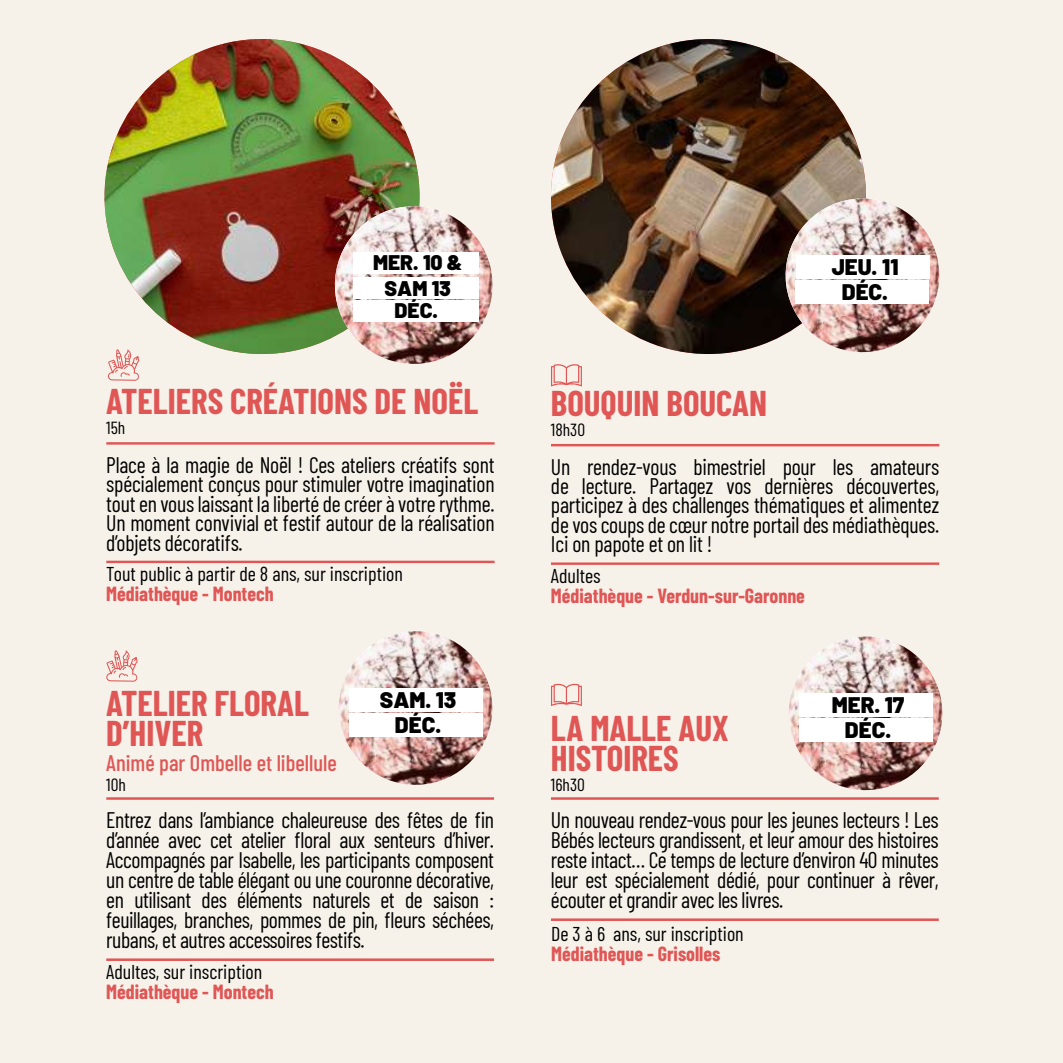
<style>
.page{position:relative;width:1063px;height:1063px;background:#f6f1e9}
.page>*{position:absolute;margin:0;border:0;box-sizing:border-box;transform-origin:0 0}
.t1{font:700 35px/30px "Barlow Condensed";color:#df5655}
.t2{font:22.5px/20px "Barlow Condensed";letter-spacing:-.015em;color:#000;text-align:justify}
.t3{font:900 22.5px "Barlow";color:#000}
.t4{font:500 22.5px "Barlow Condensed";color:#df5655}
.t5{font:900 21.25px/25.5px "Barlow";color:#000;text-align:center}
.t6{font:20px "Barlow Condensed";color:#000}
.t7{font:700 20px "Barlow Condensed";color:#df5655}
.t8{font:17.5px "Barlow Condensed";color:#000}
</style>
<div class="page">
<img style="left:105px;top:39px;width:315px;height:315px;border-radius:158px">
<img style="left:551px;top:39px;width:315px;height:315px;border-radius:158px">
<hr style="left:106px;top:561px;width:389px;height:2px;background:#df5655">
<hr style="left:106px;top:442px;width:389px;height:3px;background:#df5655">
<hr style="left:551px;top:562px;width:388px;height:3px;background:#df5655">
<hr style="left:551px;top:444px;width:388px;height:2px;background:#df5655">
<svg style="left:329px;top:200px;width:170px;height:6px"></svg>
<img style="left:329px;top:206px;width:170px;height:164px">
<div style="left:353px;top:277px;width:126px;height:22px;background:#fff"></div>
<div style="left:353px;top:252px;width:126px;height:22px;background:#fff"></div>
<div style="left:353px;top:300px;width:126px;height:22px;background:#fff"></div>
<svg style="left:108px;top:349px;width:31px;height:32px"></svg>
<svg style="left:779px;top:192px;width:166px;height:6px"></svg>
<img style="left:779px;top:198px;width:166px;height:160px">
<svg style="left:333px;top:625px;width:166px;height:6px"></svg>
<img style="left:333px;top:631px;width:166px;height:160px">
<svg style="left:783px;top:630px;width:166px;height:6px"></svg>
<img style="left:783px;top:636px;width:166px;height:160px">
<div style="left:796px;top:256px;width:134px;height:23px;background:#fff"></div>
<div style="left:349px;top:688px;width:134px;height:24px;background:#fff"></div>
<div style="left:799px;top:694px;width:134px;height:23px;background:#fff"></div>
<div style="left:796px;top:280px;width:133px;height:24px;background:#fff"></div>
<div style="left:349px;top:713px;width:133px;height:23px;background:#fff"></div>
<div style="left:799px;top:718px;width:133px;height:24px;background:#fff"></div>
<hr style="left:106px;top:958px;width:388px;height:3px;background:#df5655">
<hr style="left:106px;top:797px;width:388px;height:3px;background:#df5655">
<hr style="left:551px;top:918px;width:388px;height:3px;background:#df5655">
<hr style="left:551px;top:797px;width:388px;height:3px;background:#df5655">
<svg style="left:106px;top:650px;width:32px;height:32px"></svg>
<svg style="left:551px;top:364px;width:31px;height:22px"></svg>
<svg style="left:551px;top:684px;width:31px;height:22px"></svg>
<p class="t5" style="left:373px;top:248px;width:91px">MER. 10 &amp;<br>SAM 13</p>
<p class="t5" style="left:395px;top:297px;width:45px">DÉC.</p>
<h1 class="t1" style="left:106px;top:385px;width:373px">ATELIERS CRÉATIONS DE NOËL</h1>
<p class="t8" style="left:106px;top:416px;width:21px">15h</p>
<h1 class="t1" style="left:551px;top:387px;width:218px">BOUQUIN BOUCAN</h1>
<p class="t8" style="left:551px;top:417px;width:36px">18h30</p>
<p class="t3" style="left:832px;top:250px;width:68px">JEU. 11</p>
<p class="t3" style="left:842px;top:275px;width:48px">DÉC.</p>
<p class="t2" style="left:106px;top:453px;width:390px">Place à la magie de Noël ! Ces ateliers créatifs sont spécialement conçus pour stimuler votre imagination tout en vous laissant la liberté de créer à votre rythme.<br>Un moment convivial et festif autour de la réalisation d’objets décoratifs.</p>
<p class="t2" style="left:551px;top:455px;width:390px">Un rendez-vous bimestriel pour les amateurs de lecture. Partagez vos dernières découvertes, participez à des challenges thématiques et alimentez de vos coups de cœur notre portail des médiathèques.<br>Ici on papote et on lit !</p>
<p class="t6" style="left:106px;top:560px;width:298px">Tout public à partir de 8 ans, sur inscription</p>
<p class="t7" style="left:106px;top:580px;width:169px">Médiathèque - Montech</p>
<p class="t6" style="left:551px;top:561px;width:51px">Adultes</p>
<p class="t7" style="left:551px;top:581px;width:256px">Médiathèque - Verdun-sur-Garonne</p>
<h1 class="t1" style="left:106px;top:687px;width:204px">ATELIER FLORAL<br>D’HIVER</h1>
<p class="t4" style="left:106px;top:747px;width:232px">Animé par Ombelle et libellule</p>
<p class="t8" style="left:106px;top:772px;width:21px">10h</p>
<p class="t3" style="left:380px;top:683px;width:78px">SAM. 13</p>
<p class="t3" style="left:832px;top:688px;width:74px">MER. 17</p>
<p class="t3" style="left:395px;top:708px;width:48px">DÉC.</p>
<p class="t3" style="left:845px;top:713px;width:48px">DÉC.</p>
<h1 class="t1" style="left:551px;top:711px;width:179px">LA MALLE AUX<br>HISTOIRES</h1>
<p class="t8" style="left:551px;top:772px;width:35px">16h30</p>
<p class="t2" style="left:106px;top:808px;width:389px">Entrez dans l’ambiance chaleureuse des fêtes de fin d’année avec cet atelier floral aux senteurs d’hiver.<br>Accompagnés par Isabelle, les participants composent un centre de table élégant ou une couronne décorative, en utilisant des éléments naturels et de saison : feuillages, branches, pommes de pin, fleurs séchées, rubans, et autres accessoires festifs.</p>
<p class="t2" style="left:551px;top:808px;width:389px">Un nouveau rendez-vous pour les jeunes lecteurs ! Les Bébés lecteurs grandissent, et leur amour des histoires reste intact… Ce temps de lecture d’environ 40 minutes leur est spécialement dédié, pour continuer à rêver, écouter et grandir avec les livres.</p>
<p class="t6" style="left:551px;top:919px;width:194px">De 3 à 6 ans, sur inscription</p>
<p class="t7" style="left:551px;top:940px;width:171px">Médiathèque - Grisolles</p>
<p class="t6" style="left:106px;top:958px;width:158px">Adultes, sur inscription</p>
<p class="t7" style="left:106px;top:978px;width:169px">Médiathèque - Montech</p>
</div>
